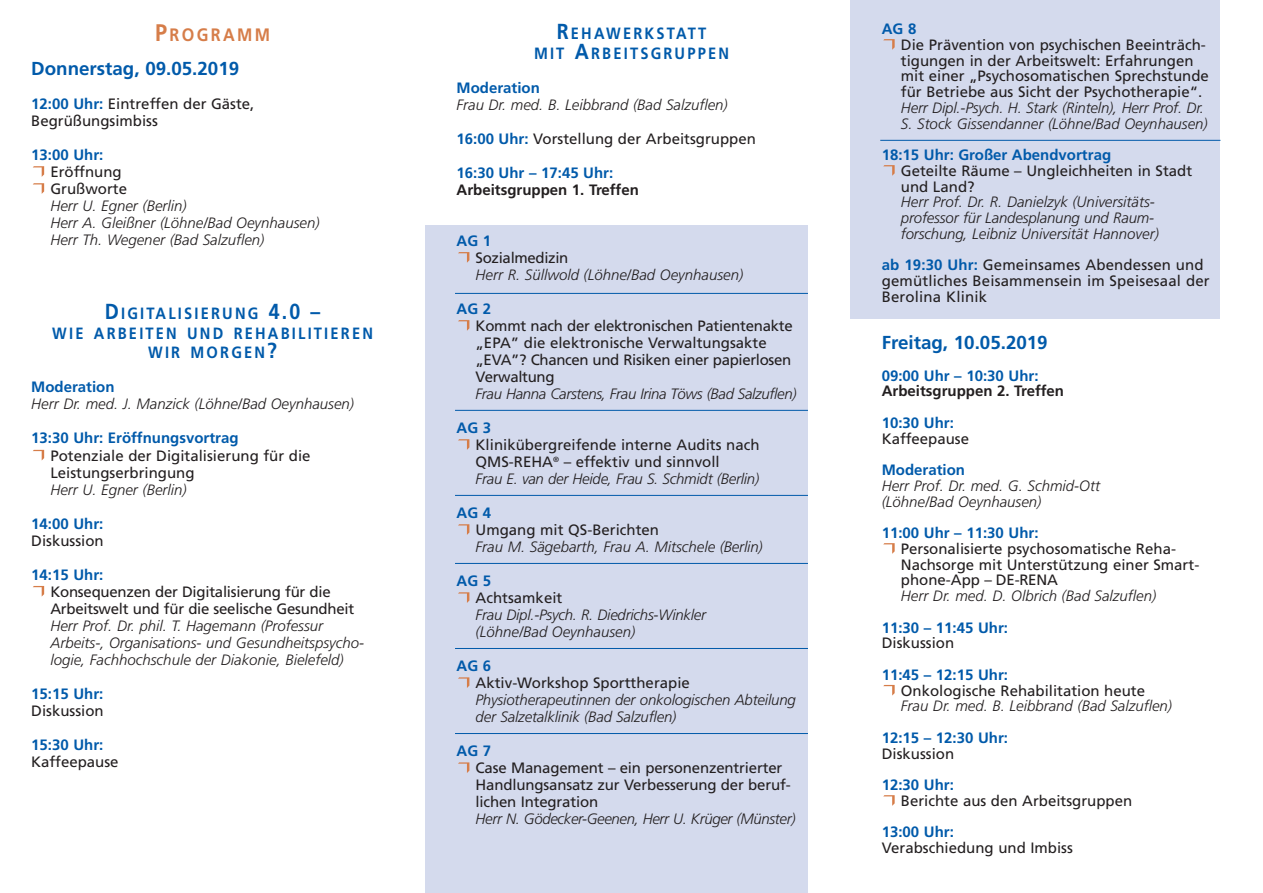
<style>
.page{position:relative;width:1263px;height:893px;background:#fff}
.page>*{position:absolute;margin:0;border:0;box-sizing:border-box;transform-origin:0 0}
.t1{font:700 18.75px "Frutiger";color:#015aaa}
.t2{font:700 18px "Frutiger";letter-spacing:.15em;color:#d67d49;scale:.9 1}
.t3{font:700 16.35px/19.5px "Frutiger";letter-spacing:.15em;color:#015aaa;text-align:center;scale:.9 1}
.t4{font:15px/17px "Frutiger";color:#231f20}
.t5{font:italic 300 15px/17px "Frutiger";color:#231f20}
.t6{font:700 15px "Frutiger";color:#015aaa}
.t7{font:italic 300 15px "Frutiger";letter-spacing:-.02em;color:#231f20}
.t8{font:700 15px "Frutiger";color:#231f20}
.t9{font:15px "Frutiger";letter-spacing:-.02em;color:#231f20}
.s1{font-size:24px}
.s2{font-weight:700;color:#015aaa}
.s3{font-size:21.75px}
.s4{font-weight:300;font-style:italic}
</style>
<div class="page">
<div style="left:425px;top:225px;width:383px;height:668px;background:#d4daed"></div>
<div style="left:850px;top:0;width:370px;height:319px;background:#d4daed"></div>
<svg style="left:33px;top:166px;width:11px;height:11px"></svg>
<svg style="left:33px;top:183px;width:11px;height:11px"></svg>
<svg style="left:33px;top:450px;width:11px;height:10px"></svg>
<svg style="left:33px;top:586px;width:11px;height:11px"></svg>
<svg style="left:458px;top:320px;width:11px;height:11px"></svg>
<svg style="left:458px;top:524px;width:11px;height:11px"></svg>
<svg style="left:458px;top:677px;width:11px;height:11px"></svg>
<svg style="left:458px;top:762px;width:11px;height:11px"></svg>
<svg style="left:458px;top:592px;width:11px;height:11px"></svg>
<svg style="left:458px;top:252px;width:11px;height:11px"></svg>
<svg style="left:458px;top:439px;width:11px;height:11px"></svg>
<svg style="left:883px;top:543px;width:12px;height:11px"></svg>
<svg style="left:883px;top:685px;width:12px;height:11px"></svg>
<svg style="left:883px;top:795px;width:12px;height:11px"></svg>
<svg style="left:883px;top:165px;width:12px;height:11px"></svg>
<svg style="left:883px;top:39px;width:12px;height:11px"></svg>
<hr style="left:455px;top:293px;width:353px;height:1px;background:#015aaa">
<hr style="left:455px;top:410px;width:353px;height:1px;background:#015aaa">
<hr style="left:455px;top:495px;width:353px;height:1px;background:#015aaa">
<hr style="left:455px;top:563px;width:353px;height:1px;background:#015aaa">
<hr style="left:455px;top:648px;width:353px;height:1px;background:#015aaa">
<hr style="left:455px;top:733px;width:353px;height:1px;background:#015aaa">
<hr style="left:880px;top:140px;width:340px;height:1px;background:#015aaa">
<p class="t2" style="left:155px;top:27px;width:130px"><span class="s1">P</span>ROGRAMM</p>
<p class="t1" style="left:31px;top:61px;width:209px">Donnerstag, 09.05.2019</p>
<p class="t4" style="left:31px;top:96px;width:225px"><span class="s2">12:00 Uhr:</span> Eintreffen der Gäste,<br>Begrüßungsimbiss</p>
<p class="t6" style="left:31px;top:149px;width:74px">13:00 Uhr:</p>
<p class="t4" style="left:50px;top:164px;width:78px">Eröffnung<br>Grußworte</p>
<p class="t5" style="left:50px;top:198px;width:271px">Herr U. Egner (Berlin)<br>Herr A. Gleißner (Löhne/Bad Oeynhausen)<br>Herr Th. Wegener (Bad Salzuflen)</p>
<p class="t3" style="left:52px;top:305px;width:358px"><span class="s3">D</span>IGITALISIERUNG <span class="s3">4.0 –<br></span>WIE ARBEITEN UND REHABILITIEREN<br>WIR MORGEN<span class="s3">?</span></p>
<p class="t6" style="left:31px;top:381px;width:85px">Moderation</p>
<p class="t5" style="left:31px;top:397px;width:324px">Herr Dr. med. J. Manzick (Löhne/Bad Oeynhausen)</p>
<p class="t6" style="left:31px;top:432px;width:209px">13:30 Uhr: Eröffnungsvortrag</p>
<p class="t4" style="left:50px;top:448px;width:262px">Potenziale der Digitalisierung für die<br>Leistungserbringung</p>
<p class="t5" style="left:50px;top:482px;width:138px">Herr U. Egner (Berlin)</p>
<p class="t6" style="left:31px;top:517px;width:74px">14:00 Uhr:</p>
<p class="t4" style="left:31px;top:533px;width:74px">Diskussion</p>
<p class="t6" style="left:31px;top:568px;width:74px">14:15 Uhr:</p>
<p class="t4" style="left:50px;top:584px;width:305px">Konsequenzen der Digitalisierung für die<br>Arbeitswelt und für die seelische Gesundheit</p>
<p class="t5" style="left:50px;top:618px;width:315px">Herr Prof. Dr. phil. T. Hagemann (Professur<br>Arbeits-, Organisations- und Gesundheitspsycho&shy;logie, Fachhochschule der Diakonie, Bielefeld)</p>
<p class="t6" style="left:31px;top:687px;width:74px">15:15 Uhr:</p>
<p class="t4" style="left:31px;top:703px;width:74px">Diskussion</p>
<p class="t6" style="left:31px;top:738px;width:74px">15:30 Uhr:</p>
<p class="t4" style="left:31px;top:754px;width:89px">Kaffeepause</p>
<p class="t3" style="left:534px;top:25px;width:218px"><span class="s3">R</span>EHAWERKSTATT<br>MIT <span class="s3">A</span>RBEITSGRUPPEN</p>
<p class="t6" style="left:456px;top:81px;width:85px">Moderation</p>
<p class="t5" style="left:456px;top:97px;width:273px">Frau Dr. med. B. Leibbrand (Bad Salzuflen)</p>
<p class="t4" style="left:456px;top:131px;width:301px"><span class="s2">16:00 Uhr:</span> Vorstellung der Arbeitsgruppen</p>
<p class="t6" style="left:456px;top:166px;width:158px">16:30 Uhr – 17:45 Uhr:</p>
<p class="t8" style="left:456px;top:183px;width:184px">Arbeitsgruppen 1. Treffen</p>
<p class="t6" style="left:456px;top:234px;width:36px">AG 1</p>
<p class="t9" style="left:476px;top:251px;width:94px">Sozialmedizin</p>
<p class="t5" style="left:476px;top:267px;width:269px">Herr R. Süllwold (Löhne/Bad Oeynhausen)</p>
<p class="t6" style="left:456px;top:302px;width:36px">AG 2</p>
<p class="t4" style="left:476px;top:318px;width:319px">Kommt nach der elektronischen Patientenakte „EPA” die elektronische Verwaltungsakte „EVA”? Chancen und Risiken einer papierlosen Verwaltung</p>
<p class="t7" style="left:476px;top:388px;width:322px">Frau Hanna Carstens, Frau Irina Töws (Bad Salzuflen)</p>
<p class="t6" style="left:456px;top:422px;width:36px">AG 3</p>
<p class="t4" style="left:476px;top:437px;width:285px">Klinikübergreifende interne Audits nach<br>QMS-REHA<sup>®</sup> – effektiv und sinnvoll<br><span class="s4">Frau E. van der Heide, Frau S. Schmidt (Berlin)</span></p>
<p class="t6" style="left:456px;top:507px;width:36px">AG 4</p>
<p class="t4" style="left:476px;top:522px;width:185px">Umgang mit QS-Berichten</p>
<p class="t5" style="left:476px;top:539px;width:289px">Frau M. Sägebarth, Frau A. Mitschele (Berlin)</p>
<p class="t6" style="left:456px;top:575px;width:36px">AG 5</p>
<p class="t4" style="left:476px;top:590px;width:88px">Achtsamkeit</p>
<p class="t5" style="left:476px;top:607px;width:232px">Frau Dipl.-Psych. R. Diedrichs-Winkler (Löhne/Bad Oeynhausen)</p>
<p class="t6" style="left:456px;top:660px;width:36px">AG 6</p>
<p class="t4" style="left:476px;top:675px;width:216px">Aktiv-Workshop Sporttherapie</p>
<p class="t5" style="left:476px;top:692px;width:322px">Physiotherapeutinnen der onkologischen Abteilung der Salzetalklinik (Bad Salzuflen)</p>
<p class="t6" style="left:456px;top:745px;width:36px">AG 7</p>
<p class="t4" style="left:476px;top:760px;width:317px">Case Management – ein personenzentrierter<br>Handlungsansatz zur Verbesserung der beruf&shy;lichen Integration</p>
<p class="t7" style="left:476px;top:813px;width:321px">Herr N. Gödecker-Geenen, Herr U. Krüger (Münster)</p>
<p class="t6" style="left:882px;top:23px;width:36px">AG 8</p>
<p class="t4" style="left:901px;top:38px;width:309px;line-height:15.8px">Die Prävention von psychischen Beeinträch&shy;tigungen in der Arbeitswelt: Erfahrungen mit einer „Psychosomatischen Sprechstunde für Betriebe aus Sicht der Psychotherapie“.</p>
<p class="t5" style="left:901px;top:101px;width:308px;line-height:15.8px">Herr Dipl.-Psych. H. Stark (Rinteln), Herr Prof. Dr.<br>S. Stock Gissendanner (Löhne/Bad Oeynhausen)</p>
<p class="t6" style="left:882px;top:149px;width:231px">18:15 Uhr: Großer Abendvortrag</p>
<p class="t4" style="left:901px;top:164px;width:293px;line-height:15.8px">Geteilte Räume – Ungleichheiten in Stadt und Land?</p>
<p class="t5" style="left:901px;top:195px;width:259px;line-height:15.8px">Herr Prof. Dr. R. Danielzyk (Universitäts&shy;professor für Landesplanung und Raum&shy;forschung, Leibniz Universität Hannover)</p>
<p class="t4" style="left:882px;top:258px;width:329px;line-height:15.8px"><span class="s2">ab 19:30 Uhr:</span> Gemeinsames Abendessen und gemütliches Beisammensein im Speisesaal der<br>Berolina Klinik</p>
<p class="t1" style="left:882px;top:335px;width:167px">Freitag, 10.05.2019</p>
<p class="t6" style="left:882px;top:369px;width:158px">09:00 Uhr – 10:30 Uhr:</p>
<p class="t8" style="left:882px;top:385px;width:184px">Arbeitsgruppen 2. Treffen</p>
<p class="t6" style="left:882px;top:417px;width:74px">10:30 Uhr:</p>
<p class="t4" style="left:882px;top:431px;width:89px">Kaffeepause</p>
<p class="t6" style="left:882px;top:464px;width:85px">Moderation</p>
<p class="t5" style="left:882px;top:479px;width:220px;line-height:15.8px">Herr Prof. Dr. med. G. Schmid-Ott (Löhne/Bad Oeynhausen)</p>
<p class="t6" style="left:882px;top:527px;width:158px">11:00 Uhr – 11:30 Uhr:</p>
<p class="t4" style="left:901px;top:542px;width:300px;line-height:15.8px">Personalisierte psychosomatische Reha-<br>Nachsorge mit Unterstützung einer Smart&shy;phone-App – DE-RENA</p>
<p class="t5" style="left:901px;top:588px;width:257px">Herr Dr. med. D. Olbrich (Bad Salzuflen)</p>
<p class="t6" style="left:882px;top:621px;width:128px">11:30 – 11:45 Uhr:</p>
<p class="t4" style="left:882px;top:636px;width:74px">Diskussion</p>
<p class="t6" style="left:882px;top:669px;width:128px">11:45 – 12:15 Uhr:</p>
<p class="t4" style="left:901px;top:683px;width:246px">Onkologische Rehabilitation heute</p>
<p class="t5" style="left:901px;top:699px;width:273px">Frau Dr. med. B. Leibbrand (Bad Salzuflen)</p>
<p class="t6" style="left:882px;top:732px;width:128px">12:15 – 12:30 Uhr:</p>
<p class="t4" style="left:882px;top:746px;width:74px">Diskussion</p>
<p class="t6" style="left:882px;top:779px;width:74px">12:30 Uhr:</p>
<p class="t4" style="left:901px;top:793px;width:233px">Berichte aus den Arbeitsgruppen</p>
<p class="t6" style="left:882px;top:826px;width:74px">13:00 Uhr:</p>
<p class="t4" style="left:882px;top:840px;width:193px">Verabschiedung und Imbiss</p>
</div>
